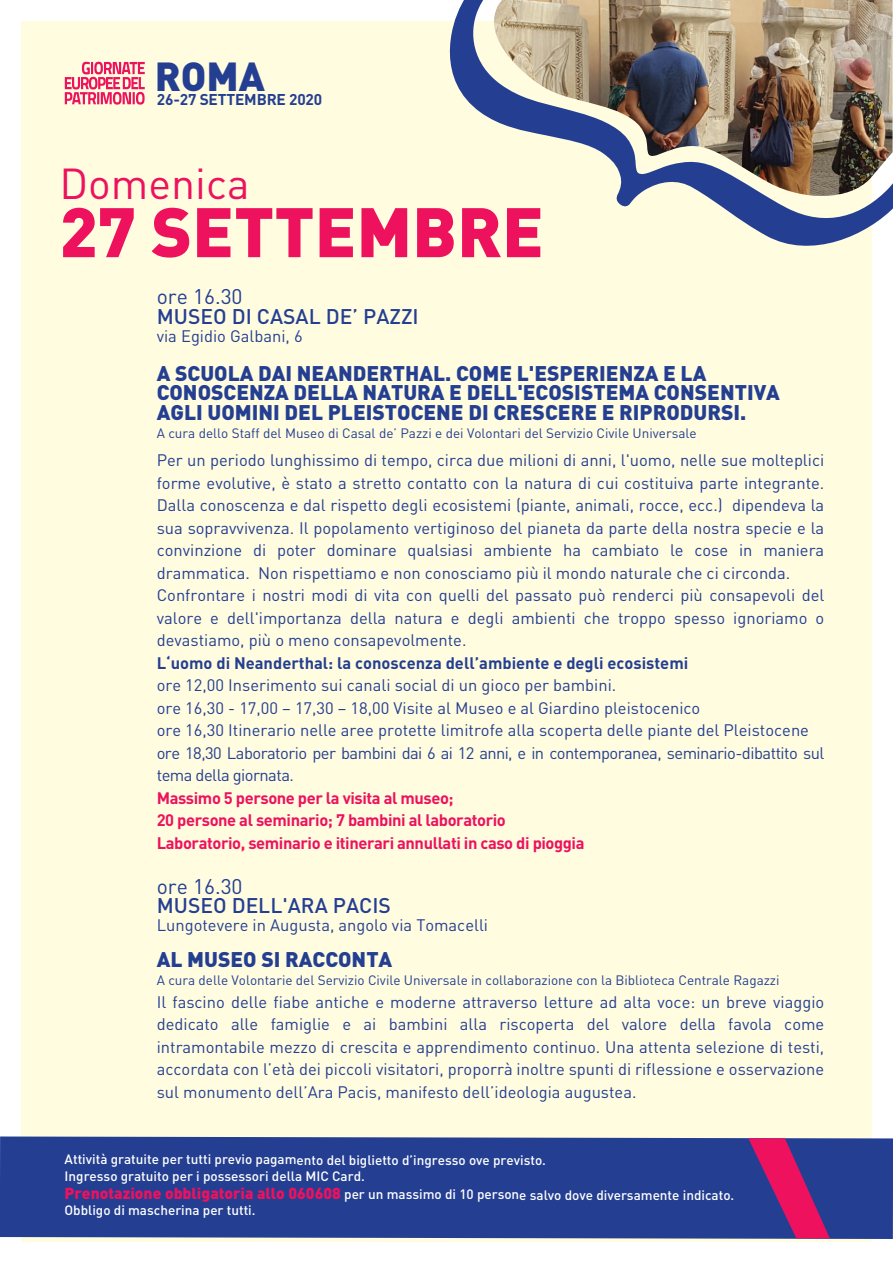
<style>
.page{position:relative;width:893px;height:1263px;background:#fff}
.page>*{position:absolute;margin:0;border:0;box-sizing:border-box;transform-origin:0 0}
.t1{font:900 68.85px "DIN";color:#ed115e}
.t2{font:42.75px "DIN";color:#ed115e}
.t3{font:900 40.05px "DIN";color:#243f92}
.t4{font:900 21px/19.5px "DIN";color:#243f92}
.t5{font:500 21px "DIN";color:#243f92}
.t6{font:21px "DIN";color:#243f92}
.t7{font:16.5px/22.5px "DIN";color:#243f92}
.t8{font:700 16.5px/22.5px "DIN";letter-spacing:-.025em;color:#ed115e}
.t9{font:700 16.5px "DIN";color:#243f92}
.t10{font:700 15.45px "DIN";letter-spacing:-.01em;color:#243f92}
.t11{font:500 13.5px/16.4px "DIN";letter-spacing:-.005em;color:#fff}
.t12{font:13.5px "DIN";color:#243f92}
.s1{font-weight:900;font-size:15.75px;color:#ed115e}
</style>
<div class="page">
<div style="left:21px;top:21px;width:851px;height:1221px;background:#fffcdf"></div>
<svg style="left:65px;top:62px;width:80px;height:43px"></svg>
<svg style="left:449px;top:0;width:444px;height:246px"></svg>
<img style="left:481px;top:0;width:412px;height:201px">
<div style="left:0;top:1136px;width:893px;height:103px;background:#243f92"></div>
<svg style="left:748px;top:1138px;width:95px;height:100px"></svg>
<h3 class="t3" style="left:155px;top:49px;width:112px">ROMA</h3>
<p class="t10" style="left:157px;top:89px;width:167px">26-27 SETTEMBRE 2020</p>
<h2 class="t2" style="left:59px;top:157px;width:192px">Domenica</h2>
<h1 class="t1" style="left:59px;top:186px;width:486px">27 SETTEMBRE</h1>
<p class="t6" style="left:157px;top:284px;width:87px">ore 16.30</p>
<p class="t5" style="left:157px;top:303px;width:264px">MUSEO DI CASAL DE’ PAZZI</p>
<p class="t7" style="left:157px;top:324px;width:147px">via Egidio Galbani, 6</p>
<p class="t4" style="left:157px;top:362px;width:625px">A SCUOLA DAI NEANDERTHAL. COME L'ESPERIENZA E LA<br>CONOSCENZA DELLA NATURA E DELL'ECOSISTEMA CONSENTIVA<br>AGLI UOMINI DEL PLEISTOCENE DI CRESCERE E RIPRODURSI.</p>
<p class="t12" style="left:157px;top:424px;width:541px">A cura dello Staff del Museo di Casal de’ Pazzi e dei Volontari del Servizio Civile Universale</p>
<p class="t7" style="left:157px;top:449px;width:669px">Per un periodo lunghissimo di tempo, circa due milioni di anni, l'uomo, nelle sue molteplici forme evolutive, è stato a stretto contatto con la natura di cui costituiva parte integrante.<br>Dalla conoscenza e dal rispetto degli ecosistemi (piante, animali, rocce, ecc.) dipendeva la sua sopravvivenza. Il popolamento vertiginoso del pianeta da parte della nostra specie e la convinzione di poter dominare qualsiasi ambiente ha cambiato le cose in maniera drammatica. Non rispettiamo e non conosciamo più il mondo naturale che ci circonda.<br>Confrontare i nostri modi di vita con quelli del passato può renderci più consapevoli del valore e dell'importanza della natura e degli ambienti che troppo spesso ignoriamo o devastiamo, più o meno consapevolmente.</p>
<p class="t9" style="left:157px;top:652px;width:533px">L‘uomo di Neanderthal: la conoscenza dell’ambiente e degli ecosistemi</p>
<p class="t7" style="left:157px;top:674px;width:669px">ore 12,00 Inserimento sui canali social di un gioco per bambini.<br>ore 16,30 - 17,00 – 17,30 – 18,00 Visite al Museo e al Giardino pleistocenico<br>ore 16,30 Itinerario nelle aree protette limitrofe alla scoperta delle piante del Pleistocene ore 18,30 Laboratorio per bambini dai 6 ai 12 anni, e in contemporanea, seminario-dibattito sul tema della giornata.</p>
<p class="t8" style="left:157px;top:786px;width:429px">Massimo 5 persone per la visita al museo;<br>20 persone al seminario; 7 bambini al laboratorio<br>Laboratorio, seminario e itinerari annullati in caso di pioggia</p>
<p class="t6" style="left:157px;top:873px;width:87px">ore 16.30</p>
<p class="t5" style="left:157px;top:892px;width:236px">MUSEO DELL'ARA PACIS</p>
<p class="t7" style="left:157px;top:913px;width:333px">Lungotevere in Augusta, angolo via Tomacelli</p>
<p class="t4" style="left:157px;top:949px;width:237px">AL MUSEO SI RACCONTA</p>
<p class="t12" style="left:157px;top:972px;width:624px">A cura delle Volontarie del Servizio Civile Universale in collaborazione con la Biblioteca Centrale Ragazzi</p>
<p class="t7" style="left:157px;top:990px;width:669px;text-align:justify">Il fascino delle fiabe antiche e moderne attraverso letture ad alta voce: un breve viaggio dedicato alle famiglie e ai bambini alla riscoperta del valore della favola come intramontabile mezzo di crescita e apprendimento continuo. Una attenta selezione di testi, accordata con l’età dei piccoli visitatori, proporrà inoltre spunti di riflessione e osservazione sul monumento dell’Ara Pacis, manifesto dell’ideologia augustea.</p>
<p class="t11" style="left:65px;top:1151px;width:483px">Attività gratuite per tutti previo pagamento del biglietto d’ingresso ove previsto.<br>Ingresso gratuito per i possessori della MIC Card.</p>
<p class="t11" style="left:65px;top:1186px;width:671px;line-height:15.6px"><span class="s1">Prenotazione obbligatoria allo 060608</span> per un massimo di 10 persone salvo dove diversamente indicato.<br>Obbligo di mascherina per tutti.</p>
</div>
